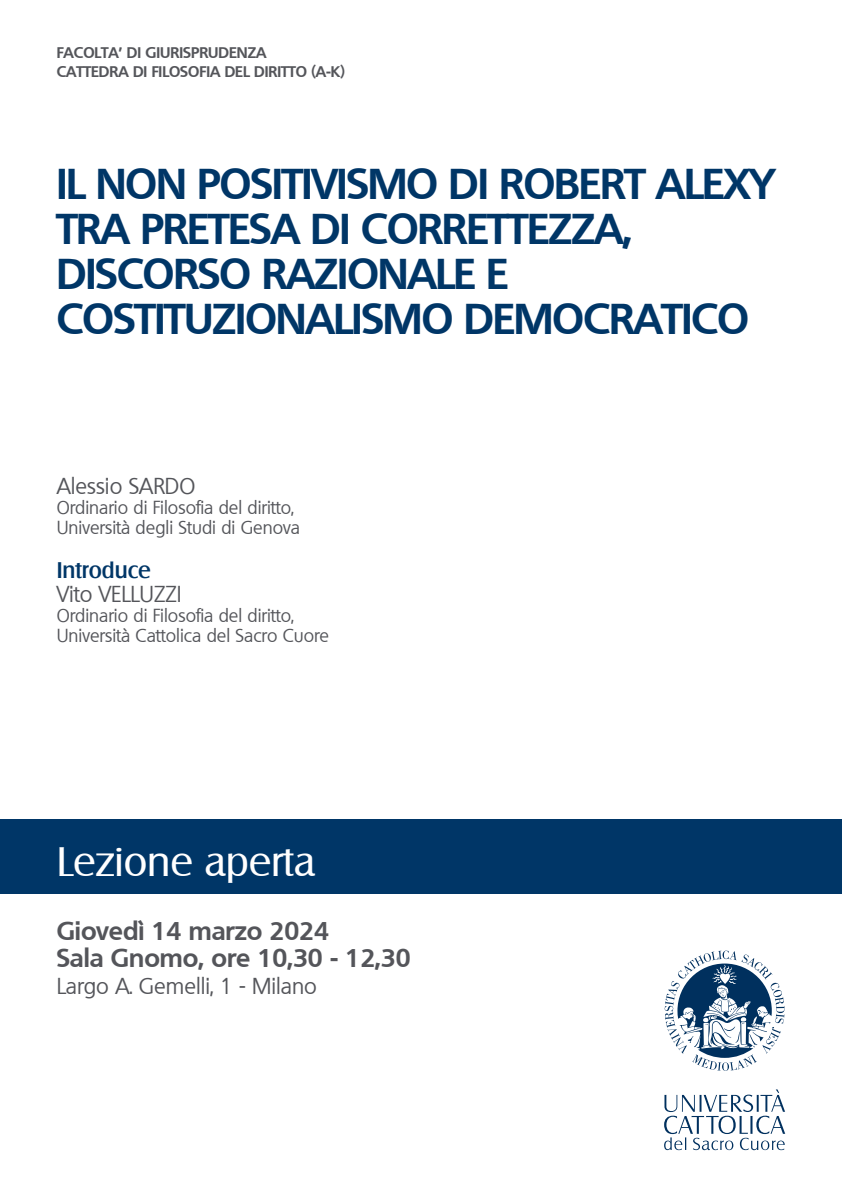
<style>
.page{position:relative;width:842px;height:1191px;background:#fff}
.page>*{position:absolute;margin:0;border:0;box-sizing:border-box;transform-origin:0 0}
.t1{font:700 42px/45px "Quebec";letter-spacing:-.015em;color:#003667}
.t2{font:40px "Salzburg";color:#fff}
.t3{font:700 25px/27px "Quebec";color:#54555a}
.t4{font:22px "Quebec";color:#54555a}
.t5{font:500 22px "Salzburg";color:#003667}
.t6{font:18px/20px "Quebec";color:#54555a}
.t7{font:700 15px/19px "Quebec";color:#54555a}
</style>
<div class="page">
<div style="left:0;top:819px;width:842px;height:75px;background:#003667"></div>
<svg style="left:665px;top:950px;width:119px;height:121px"></svg>
<svg style="left:664px;top:1089px;width:121px;height:61px"></svg>
<p class="t7" style="left:57px;top:42px;width:290px">FACOLTA’ DI GIURISPRUDENZA<br>CATTEDRA DI FILOSOFIA DEL DIRITTO (A-K)</p>
<h1 class="t1" style="left:57px;top:160px;width:719px">IL NON POSITIVISMO DI ROBERT ALEXY<br>TRA PRETESA DI CORRETTEZZA,<br>DISCORSO RAZIONALE E<br>COSTITUZIONALISMO DEMOCRATICO</h1>
<p class="t4" style="left:57px;top:472px;width:140px">Alessio SARDO</p>
<p class="t6" style="left:57px;top:497px;width:245px">Ordinario di Filosofia del diritto,<br>Università degli Studi di Genova</p>
<p class="t5" style="left:57px;top:557px;width:96px">Introduce</p>
<p class="t4" style="left:57px;top:580px;width:126px">Vito VELLUZZI</p>
<p class="t6" style="left:57px;top:605px;width:274px">Ordinario di Filosofia del diritto,<br>Università Cattolica del Sacro Cuore</p>
<h2 class="t2" style="left:57px;top:837px;width:260px">Lezione aperta</h2>
<h3 class="t3" style="left:57px;top:917px;width:355px">Giovedì 14 marzo 2024<br>Sala Gnomo, ore 10,30 - 12,30</h3>
<p class="t4" style="left:57px;top:972px;width:262px">Largo A. Gemelli, 1 - Milano</p>
</div>
